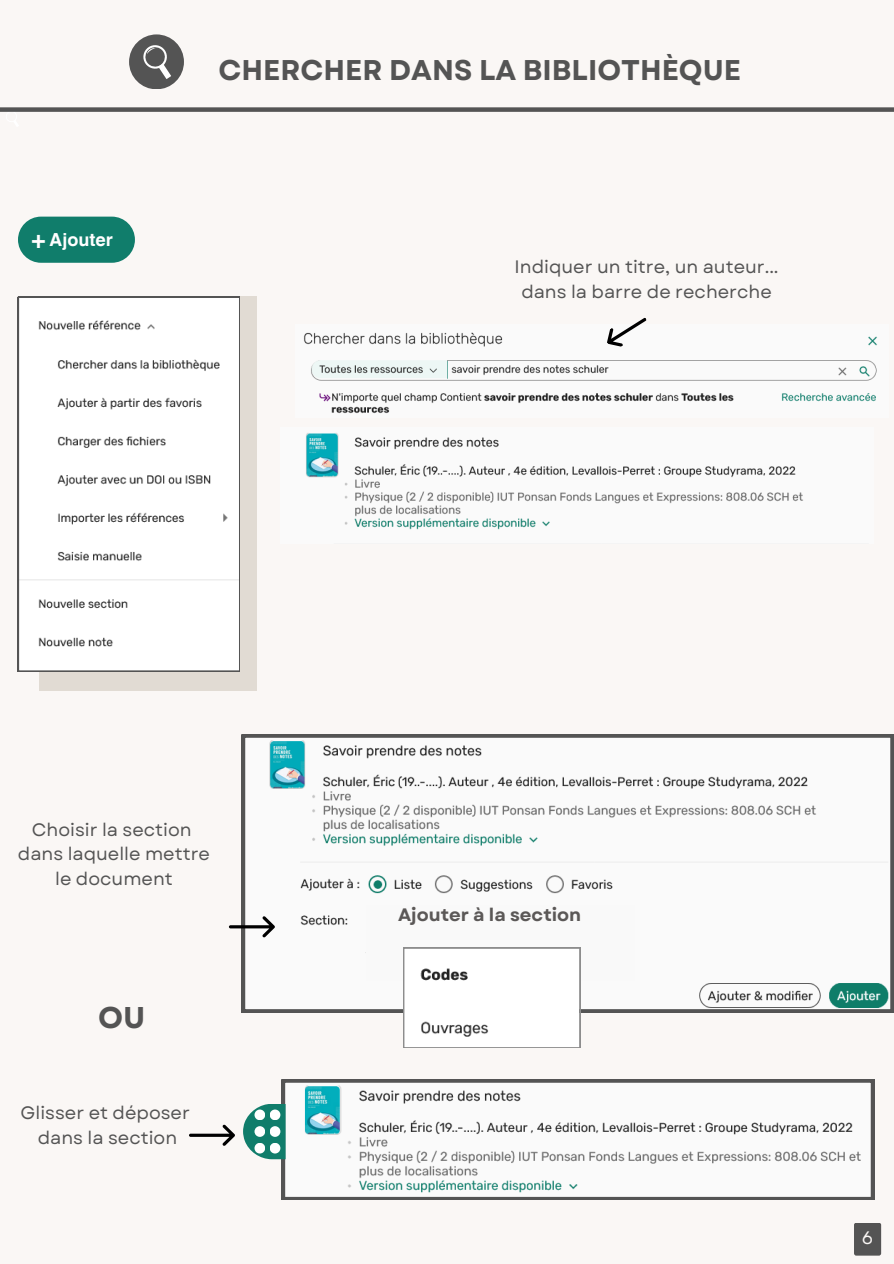
<style>
.page{position:relative;width:894px;height:1264px;background:#fff}
.page>*{position:absolute;margin:0;border:0;box-sizing:border-box;transform-origin:0 0}
.t1{font:700 30px "Garet";color:#545454}
.t2{font:700 28.5px "Garet";color:#545454}
.t3{font:700 25.35px "Helvetica World";color:#fff}
.t4{font:18px/24.8px "Garet";color:#545454;text-align:center}
.t5{font:700 18px "Garet";color:#5b5857}
.t6{font:700 18px "Helvetica World";color:#fff}
.t7{font:18px "Garet";color:#faf7f5}
</style>
<div class="page">
<div style="left:0;top:0;width:893px;height:1263px;background:#faf7f5"></div>
<div style="left:39px;top:297px;width:217px;height:393px;background:#e1dbd3"></div>
<svg style="left:242px;top:734px;width:651px;height:278px"></svg>
<div style="left:366px;top:905px;width:268px;height:76px;background:#f9f9f9"></div>
<svg style="left:229px;top:916px;width:46px;height:21px"></svg>
<svg style="left:403px;top:947px;width:177px;height:100px"></svg>
<svg style="left:282px;top:1079px;width:591px;height:120px"></svg>
<svg style="left:243px;top:1103px;width:42px;height:56px"></svg>
<svg style="left:18px;top:297px;width:222px;height:374px;background:#f5f5f5"></svg>
<img style="left:306px;top:433px;width:497px;height:97px">
<img style="left:304px;top:332px;width:573px;height:82px">
<svg style="left:601px;top:317px;width:50px;height:35px"></svg>
<svg style="left:189px;top:1124px;width:46px;height:21px"></svg>
<div style="left:0;top:107px;width:893px;height:5px;background:#545454"></div>
<div style="left:129px;top:34px;width:55px;height:55px;background:#545454;border-radius:50%"></div>
<svg style="left:143px;top:45px;width:28px;height:34px"></svg>
<div style="left:853px;top:1222px;width:27px;height:33px;background:#545454;border-radius:2px"></div>
<div style="left:18px;top:217px;width:117px;height:46px;background:#107d6b;border-radius:23px"></div>
<div style="left:254px;top:1109px;width:11px;height:11px;background:#fff;border-radius:50%"></div>
<div style="left:269px;top:1109px;width:11px;height:11px;background:#fff;border-radius:50%"></div>
<div style="left:254px;top:1126px;width:11px;height:10px;background:#fff;border-radius:50%"></div>
<div style="left:269px;top:1126px;width:11px;height:10px;background:#fff;border-radius:50%"></div>
<div style="left:254px;top:1142px;width:11px;height:11px;background:#fff;border-radius:50%"></div>
<div style="left:269px;top:1142px;width:11px;height:11px;background:#fff;border-radius:50%"></div>
<p class="t3" style="left:31px;top:218px;width:16px">+</p>
<p class="t6" style="left:50px;top:225px;width:65px">Ajouter</p>
<h2 class="t2" style="left:218px;top:49px;width:524px">CHERCHER DANS LA BIBLIOTHÈQUE</h2>
<p class="t4" style="left:514px;top:255px;width:265px">Indiquer un titre, un auteur...</p>
<p class="t4" style="left:521px;top:279px;width:252px">dans la barre de recherche</p>
<p class="t4" style="left:32px;top:817px;width:161px">Choisir la section</p>
<p class="t4" style="left:18px;top:841px;width:193px">dans laquelle mettre le document</p>
<h1 class="t1" style="left:98px;top:995px;width:49px">OU</h1>
<p class="t4" style="left:21px;top:1100px;width:171px">Glisser et déposer</p>
<p class="t4" style="left:38px;top:1124px;width:141px">dans la section</p>
<p class="t5" style="left:398px;top:901px;width:185px">Ajouter à la section</p>
<p class="t7" style="left:861px;top:1224px;width:13px">6</p>
</div>
